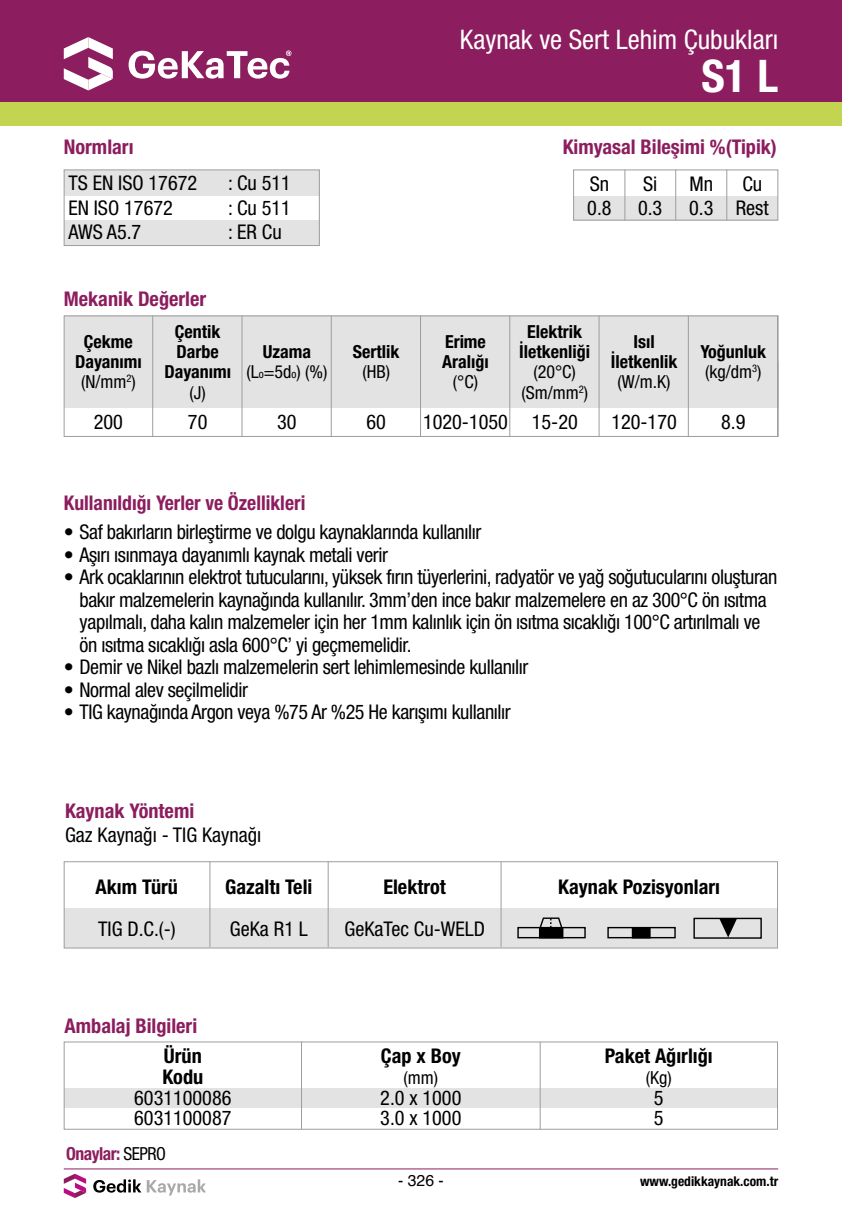
<style>
.page{position:relative;width:842px;height:1212px;background:#fff}
.page>*{position:absolute;margin:0;border:0;box-sizing:border-box;transform-origin:0 0}
.t1{font:700 condensed 45px "Helvetica Neue LT Std";color:#fff}
.t2{font:condensed 27px "Helvetica Neue LT Std";color:#fff}
.t3{font:condensed 20.25px/24.3px "Helvetica Neue LT Std";letter-spacing:-.02em;color:#000}
.t4{font:700 condensed 20.25px "Helvetica Neue LT Std";color:#8c1d5e}
.t5{font:condensed 20.25px/20.2px "Helvetica Neue LT Std";color:#000}
.t6{font:700 condensed 20.25px/20.2px "Helvetica Neue LT Std";color:#000}
.t7{font:700 condensed 18px/20.2px "Helvetica Neue LT Std";color:#000;text-align:center}
.t8{font:condensed 18px/20.2px "Helvetica Neue LT Std";color:#000;text-align:center}
.t9{font:700 condensed 18px "Helvetica Neue LT Std";letter-spacing:-.03em;color:#8c1d5e}
.t10{font:15.75px "Helvetica";color:#000}
.t11{font:700 condensed 13.5px "Helvetica Neue LT Std";color:#000}
.s1{font-weight:400}
.s2{font-weight:700}
.s3{font-size:11.25px}
.s4{font-weight:400;color:#000}
</style>
<div class="page">
<hr style="left:64px;top:1168px;width:714px;height:1px;background:#8c1d5e">
<svg style="left:93px;top:1179px;width:48px;height:13px"></svg>
<svg style="left:147px;top:1179px;width:59px;height:16px"></svg>
<svg style="left:64px;top:1174px;width:22px;height:24px"></svg>
<div style="left:0;top:0;width:842px;height:102px;background:#8c1d5e"></div>
<svg style="left:64px;top:37px;width:49px;height:53px"></svg>
<svg style="left:129px;top:50px;width:162px;height:29px"></svg>
<div style="left:0;top:102px;width:842px;height:23px;background:#c2d450"></div>
<div style="left:64px;top:170px;width:255px;height:25px;background:#e3e3e3"></div>
<div style="left:64px;top:220px;width:255px;height:26px;background:#e3e3e3"></div>
<div style="left:64px;top:170px;width:256px;height:76px;border:1px solid #9d9d9c"></div>
<div style="left:64px;top:316px;width:714px;height:92px;background:#e3e3e3"></div>
<div style="left:64px;top:316px;width:714px;height:121px;border:1px solid #9d9d9c"></div>
<div style="left:64px;top:908px;width:713px;height:40px;background:#e3e3e3"></div>
<div style="left:64px;top:861px;width:714px;height:87px;border:1px solid #9d9d9c"></div>
<hr style="left:152px;top:316px;width:1px;height:121px;background:#9d9d9c">
<hr style="left:242px;top:316px;width:1px;height:121px;background:#9d9d9c">
<hr style="left:331px;top:316px;width:1px;height:121px;background:#9d9d9c">
<hr style="left:420px;top:316px;width:1px;height:121px;background:#9d9d9c">
<hr style="left:509px;top:316px;width:1px;height:121px;background:#9d9d9c">
<hr style="left:599px;top:316px;width:1px;height:121px;background:#9d9d9c">
<hr style="left:688px;top:316px;width:1px;height:121px;background:#9d9d9c">
<hr style="left:777px;top:316px;width:1px;height:121px;background:#9d9d9c">
<div style="left:517px;top:927px;width:69px;height:11px;border:1px solid #000"></div>
<div style="left:539px;top:927px;width:24px;height:11px;background:#000"></div>
<svg style="left:538px;top:917px;width:26px;height:13px"></svg>
<div style="left:607px;top:927px;width:69px;height:11px;border:1px solid #000"></div>
<div style="left:632px;top:927px;width:18px;height:11px;background:#000"></div>
<div style="left:693px;top:918px;width:69px;height:21px;border:1px solid #000"></div>
<svg style="left:719px;top:919px;width:18px;height:18px"></svg>
<hr style="left:501px;top:861px;width:1px;height:86px;background:#9d9d9c">
<hr style="left:328px;top:861px;width:1px;height:86px;background:#9d9d9c">
<hr style="left:210px;top:861px;width:1px;height:86px;background:#9d9d9c">
<div style="left:64px;top:1089px;width:713px;height:19px;background:#e3e3e3"></div>
<div style="left:64px;top:1041px;width:714px;height:88px;border:1px solid #9d9d9c"></div>
<hr style="left:301px;top:1042px;width:1px;height:87px;background:#9d9d9c">
<hr style="left:540px;top:1042px;width:1px;height:87px;background:#9d9d9c">
<div style="left:573px;top:196px;width:205px;height:24px;background:#e3e3e3"></div>
<div style="left:573px;top:170px;width:205px;height:50px;border:1px solid #9d9d9c"></div>
<hr style="left:675px;top:170px;width:1px;height:50px;background:#9d9d9c">
<hr style="left:726px;top:170px;width:1px;height:50px;background:#9d9d9c">
<hr style="left:624px;top:170px;width:1px;height:50px;background:#9d9d9c">
<h2 class="t2" style="left:460px;top:24px;width:320px">Kaynak ve Sert Lehim Çubukları</h2>
<h1 class="t1" style="left:702px;top:49px;width:78px">S1 L</h1>
<p class="t4" style="left:64px;top:135px;width:71px">Normları</p>
<p class="t4" style="left:563px;top:135px;width:216px">Kimyasal Bileşimi %(Tipik)</p>
<p class="t5" style="left:68px;top:173px;width:130px">TS EN ISO 17672</p>
<p class="t3" style="left:228px;top:171px;width:64px">: Cu 511</p>
<p class="t5" style="left:68px;top:197px;width:106px">EN ISO 17672</p>
<p class="t3" style="left:228px;top:195px;width:64px">: Cu 511</p>
<p class="t3" style="left:68px;top:219px;width:75px">AWS A5.7</p>
<p class="t3" style="left:228px;top:219px;width:55px">: ER Cu</p>
<p class="t4" style="left:64px;top:287px;width:144px">Mekanik Değerler</p>
<p class="t7" style="left:75px;top:331px;width:68px">Çekme<br>Dayanımı <span class="s1">(N/mm</span><sup>2</sup><span class="s1">)</span></p>
<p class="t7" style="left:164px;top:321px;width:68px">Çentik<br>Darbe<br>Dayanımı</p>
<p class="t8" style="left:189px;top:382px;width:18px">(J)</p>
<p class="t8" style="left:246px;top:341px;width:83px"><span class="s2">Uzama </span>(L<span class="s3">o</span>=5d<span class="s3">o</span>) (%)</p>
<p class="t7" style="left:353px;top:341px;width:48px">Sertlik</p>
<p class="t8" style="left:362px;top:362px;width:29px">(HB)</p>
<p class="t3" style="left:587px;top:171px;width:26px">Sn<br>0.8</p>
<p class="t3" style="left:736px;top:171px;width:34px;text-align:center">Cu<br>Rest</p>
<p class="t3" style="left:638px;top:171px;width:26px">Si<br>0.3</p>
<p class="t3" style="left:689px;top:171px;width:26px">Mn<br>0.3</p>
<p class="t7" style="left:442px;top:331px;width:48px;text-align:left">Erime<br>Aralığı</p>
<p class="t8" style="left:453px;top:372px;width:27px">(°C)</p>
<p class="t7" style="left:519px;top:321px;width:72px">Elektrik<br>İletkenliği</p>
<p class="t8" style="left:521px;top:362px;width:68px">(20°C) (Sm/mm<sup>2</sup>)</p>
<p class="t7" style="left:611px;top:331px;width:68px">Isıl<br>İletkenlik</p>
<p class="t8" style="left:617px;top:372px;width:54px">(W/m.K)</p>
<p class="t7" style="left:700px;top:341px;width:67px;text-align:left">Yoğunluk <span class="s1">(kg/dm</span><sup>3</sup><span class="s1">)</span></p>
<p class="t3" style="left:94px;top:409px;width:31px">200</p>
<p class="t3" style="left:188px;top:409px;width:21px">70</p>
<p class="t3" style="left:277px;top:409px;width:21px">30</p>
<p class="t3" style="left:366px;top:409px;width:21px">60</p>
<p class="t5" style="left:423px;top:411px;width:156px">1020-1050 15-20</p>
<p class="t3" style="left:611px;top:409px;width:67px">120-170</p>
<p class="t3" style="left:721px;top:409px;width:26px">8.9</p>
<p class="t4" style="left:64px;top:491px;width:243px">Kullanıldığı Yerler ve Özellikleri</p>
<p class="t3" style="left:64px;top:520px;width:419px">• Saf bakırların birleştirme ve dolgu kaynaklarında kullanılır</p>
<p class="t3" style="left:64px;top:542px;width:326px">• Aşırı ısınmaya dayanımlı kaynak metali verir</p>
<p class="t3" style="left:80px;top:565px;width:699px;line-height:22.5px;text-indent:-16px">• Ark ocaklarının elektrot tutucularını, yüksek fırın tüyerlerini, radyatör ve yağ soğutucularını oluşturan bakır malzemelerin kaynağında kullanılır. 3mm’den ince bakır malzemelere en az 300°C ön ısıtma yapılmalı, daha kalın malzemeler için her 1mm kalınlık için ön ısıtma sıcaklığı 100°C artırılmalı ve ön ısıtma sıcaklığı asla 600°C’ yi geçmemelidir.</p>
<p class="t3" style="left:64px;top:655px;width:466px">• Demir ve Nikel bazlı malzemelerin sert lehimlemesinde kullanılır</p>
<p class="t3" style="left:64px;top:677px;width:186px">• Normal alev seçilmelidir</p>
<p class="t3" style="left:64px;top:700px;width:449px">• TIG kaynağında Argon veya %75 Ar %25 He karışımı kullanılır</p>
<p class="t4" style="left:65px;top:798px;width:131px">Kaynak Yöntemi</p>
<p class="t5" style="left:65px;top:824px;width:198px">Gaz Kaynağı - TIG Kaynağı</p>
<p class="t6" style="left:96px;top:876px;width:84px">Akım Türü</p>
<p class="t6" style="left:225px;top:876px;width:89px">Gazaltı Teli</p>
<p class="t6" style="left:383px;top:876px;width:64px">Elektrot</p>
<p class="t6" style="left:558px;top:876px;width:163px">Kaynak Pozisyonları</p>
<p class="t3" style="left:98px;top:916px;width:79px">TIG D.C.(-)</p>
<p class="t3" style="left:230px;top:916px;width:79px">GeKa R1 L</p>
<p class="t5" style="left:345px;top:918px;width:142px">GeKaTec Cu-WELD</p>
<p class="t4" style="left:65px;top:1014px;width:134px">Ambalaj Bilgileri</p>
<p class="t6" style="left:162px;top:1046px;width:42px">Ürün<br>Kodu</p>
<p class="t6" style="left:381px;top:1046px;width:81px">Çap x Boy</p>
<p class="t8" style="left:403px;top:1067px;width:36px">(mm)</p>
<p class="t6" style="left:605px;top:1046px;width:109px">Paket Ağırlığı</p>
<p class="t8" style="left:646px;top:1067px;width:28px">(Kg)</p>
<p class="t5" style="left:134px;top:1087px;width:99px">6031100086<br>6031100087</p>
<p class="t5" style="left:380px;top:1087px;width:83px">2.0 x 1000<br>3.0 x 1000</p>
<p class="t3" style="left:654px;top:1087px;width:11px;line-height:20.2px">5<br>5</p>
<p class="t9" style="left:66px;top:1143px;width:101px">Onaylar: <span class="s4">SEPRO</span></p>
<p class="t10" style="left:398px;top:1169px;width:47px">- 326 -</p>
<p class="t11" style="left:640px;top:1173px;width:140px">www.gedikkaynak.com.tr</p>
</div>
